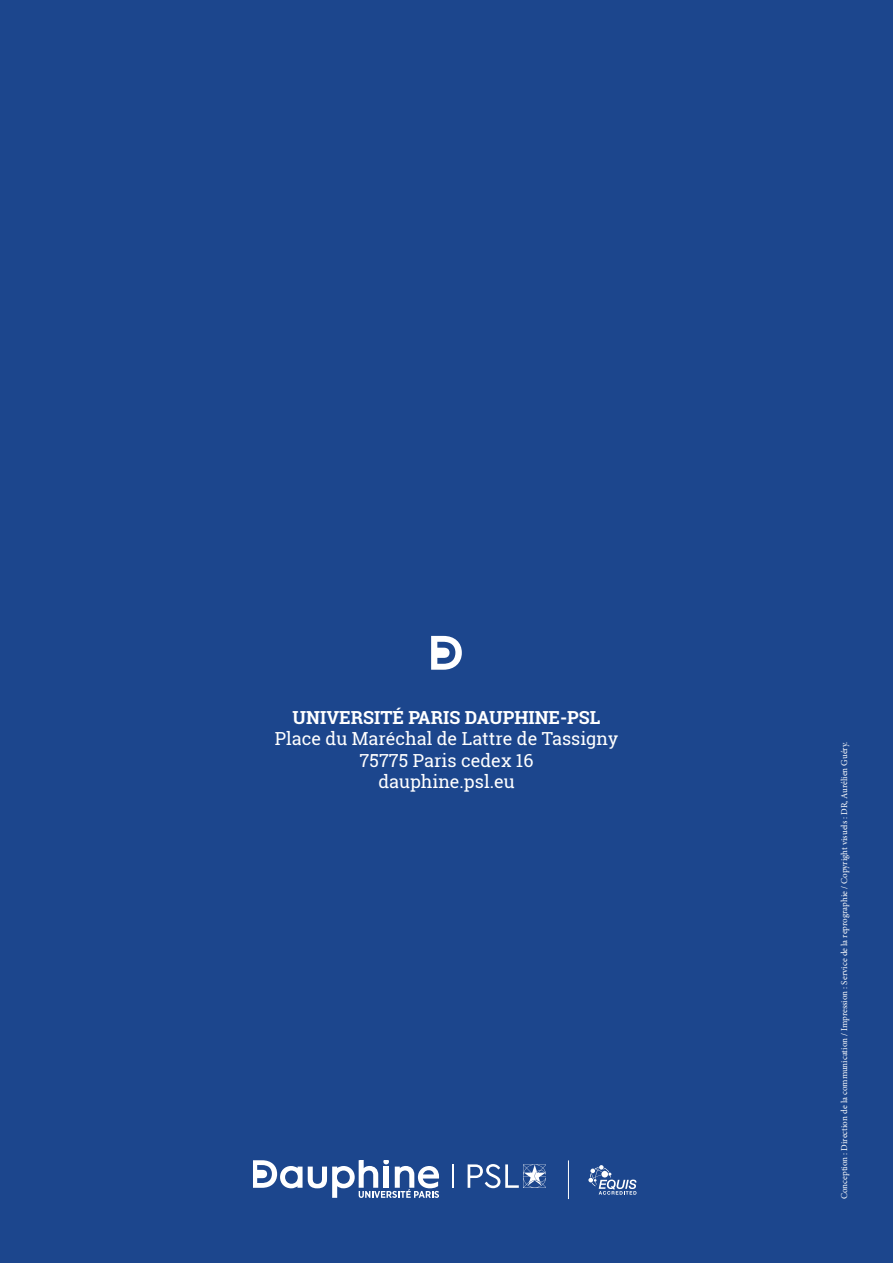
<style>
.page{position:relative;width:893px;height:1263px;background:#1c468d}
.page>*{position:absolute;margin:0;border:0;box-sizing:border-box;transform-origin:0 0}
.t1{font:18px/21.6px "Roboto Slab";color:#fff;text-align:center}
.t2{font:700 18px "Roboto Slab";color:#fff}
.t3{font:9px "Minion Pro";color:#fff}
</style>
<div class="page">
<hr style="left:452px;top:1164px;width:2px;height:24px;background:#fff">
<svg style="left:254px;top:1160px;width:185px;height:38px"></svg>
<svg style="left:468px;top:1164px;width:78px;height:24px"></svg>
<svg style="left:588px;top:1165px;width:48px;height:30px"></svg>
<hr style="left:568px;top:1160px;width:1px;height:39px;background:#fff">
<svg style="left:431px;top:636px;width:31px;height:34px"></svg>
<h1 class="t2" style="left:293px;top:705px;width:309px">UNIVERSITÉ PARIS DAUPHINE-PSL</h1>
<h1 class="t1" style="left:275px;top:727px;width:345px">Place du Maréchal de Lattre de Tassigny<br>75775 Paris cedex 16<br>dauphine.psl.eu</h1>
<p class="t3" style="left:838px;top:1199px;width:459px;rotate:-90deg">Conception : Direction de la communication / Impression : Service de la reprographie / Copyright visuels : DR, Aurélien Guéry.</p>
</div>
